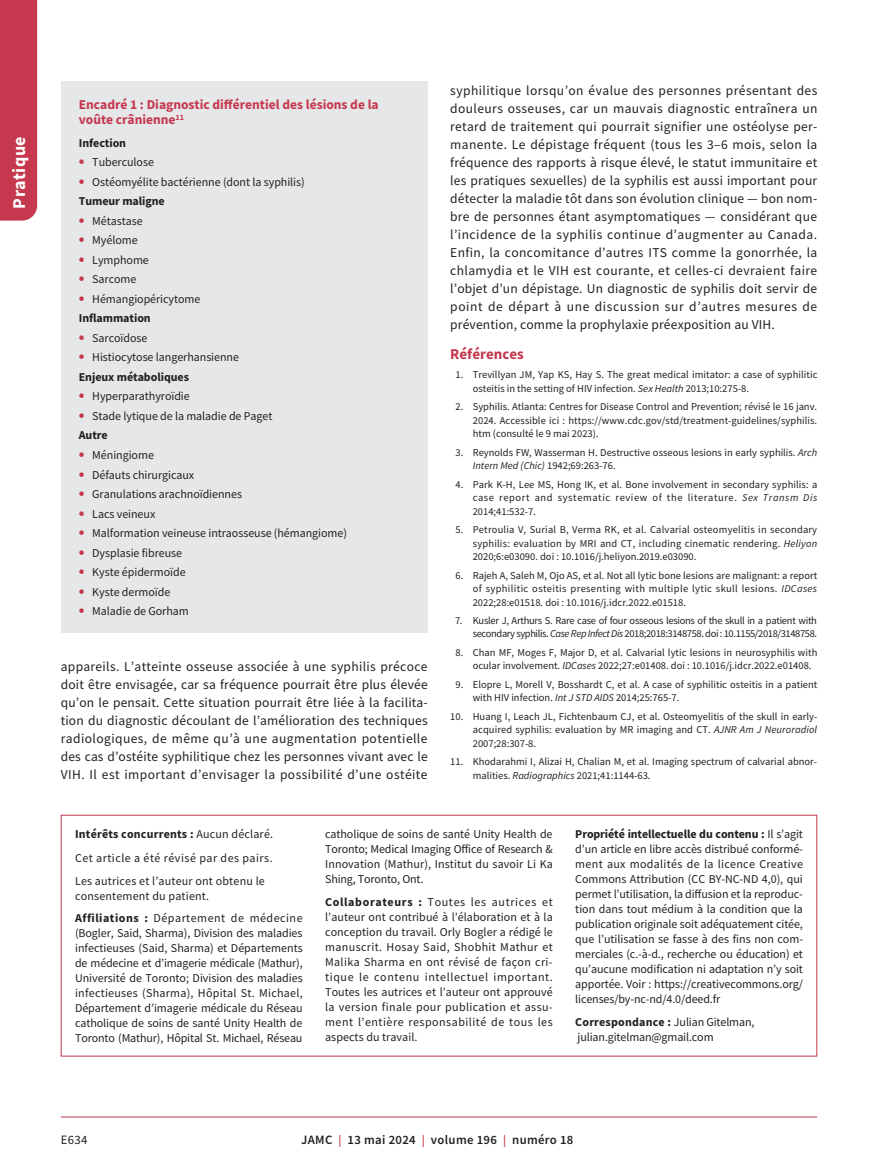
<style>
.page{position:relative;width:878px;height:1175px;background:#fff}
.page>*{position:absolute;margin:0;border:0;box-sizing:border-box;transform-origin:0 0}
.t1{font:700 18px "Source Sans Pro";letter-spacing:.025em;color:#fff}
.t2{font:700 15px "Source Sans Pro";color:#c5384e}
.t3{font:13.5px/18px "Source Sans Pro";letter-spacing:.03em;color:#231f20;text-align:justify}
.t4{font:700 13.5px/15px "Source Sans Pro";color:#c5384e}
.t5{font:600 12.75px "Source Sans Pro";letter-spacing:.025em;color:#231f20}
.t6{font:12.75px "Source Sans Pro";color:#231f20}
.t7{font:12px/15px "Source Sans Pro";letter-spacing:-.005em;color:#231f20}
.t8{font:12px/24px "Source Sans Pro";letter-spacing:.04em;color:#231f20}
.t9{font:12px/15px "Source Sans Pro";letter-spacing:.015em;color:#231f20}
.t10{font:700 12px "Source Sans Pro";letter-spacing:-.005em;color:#231f20}
.t11{font:10.5px/13.5px "Source Sans Pro";color:#231f20}
.t12{font:10.5px/13.5px "Source Sans Pro";letter-spacing:-.025em;color:#231f20;text-align:right}
.s1{font-weight:700;font-size:16.5px;color:#c5384e}
.s2{font-weight:700}
.s3{font-style:italic}
.s4{font-size:12px;color:#c5384e}
</style>
<div class="page">
<div style="left:0;top:0;width:37px;height:220px;background:#c5384e"></div>
<hr style="left:61px;top:1116px;width:756px;height:1px;background:#c5384e">
<div style="left:61px;top:81px;width:367px;height:552px;background:#e6e7e9"></div>
<div style="left:61px;top:814px;width:756px;height:242px;border:1px solid #c5384e"></div>
<h1 class="t1" style="left:7px;top:208px;width:74px;rotate:-90deg">Pratique</h1>
<p class="t4" style="left:79px;top:97px;width:301px">Encadré 1 : Diagnostic différentiel des lésions de la voûte crânienne<sup>11</sup></p>
<p class="t10" style="left:79px;top:135px;width:49px">Infection</p>
<p class="t7" style="left:79px;top:155px;width:77px"><span class="s1">•</span> Tuberculose</p>
<p class="t7" style="left:79px;top:172px;width:227px;line-height:19.5px"><span class="s1">•</span> Ostéomyélite bactérienne (dont la syphilis)<br><span class="s2">Tumeur maligne</span></p>
<p class="t7" style="left:79px;top:213px;width:65px"><span class="s1">•</span> Métastase</p>
<p class="t7" style="left:79px;top:233px;width:60px"><span class="s1">•</span> Myélome</p>
<p class="t7" style="left:79px;top:252px;width:72px"><span class="s1">•</span> Lymphome</p>
<p class="t7" style="left:79px;top:272px;width:59px"><span class="s1">•</span> Sarcome</p>
<p class="t7" style="left:79px;top:289px;width:123px;line-height:19.5px"><span class="s1">•</span> Hémangiopéricytome<br><span class="s2">Inflammation</span></p>
<p class="t7" style="left:79px;top:330px;width:70px"><span class="s1">•</span> Sarcoïdose</p>
<p class="t7" style="left:79px;top:348px;width:162px;line-height:19.5px"><span class="s1">•</span> Histiocytose langerhansienne<br><span class="s2">Enjeux métaboliques</span></p>
<p class="t7" style="left:79px;top:389px;width:112px"><span class="s1">•</span> Hyperparathyroïdie</p>
<p class="t7" style="left:79px;top:406px;width:195px;line-height:19.5px"><span class="s1">•</span> Stade lytique de la maladie de Paget<br><span class="s2">Autre</span></p>
<p class="t7" style="left:79px;top:447px;width:77px"><span class="s1">•</span> Méningiome</p>
<p class="t7" style="left:79px;top:467px;width:117px"><span class="s1">•</span> Défauts chirurgicaux</p>
<p class="t7" style="left:79px;top:486px;width:165px"><span class="s1">•</span> Granulations arachnoïdiennes</p>
<p class="t7" style="left:79px;top:506px;width:78px"><span class="s1">•</span> Lacs veineux</p>
<p class="t7" style="left:79px;top:525px;width:270px"><span class="s1">•</span> Malformation veineuse intraosseuse (hémangiome)</p>
<p class="t7" style="left:79px;top:545px;width:105px"><span class="s1">•</span> Dysplasie fibreuse</p>
<p class="t7" style="left:79px;top:564px;width:108px"><span class="s1">•</span> Kyste épidermoïde</p>
<p class="t7" style="left:79px;top:584px;width:93px"><span class="s1">•</span> Kyste dermoïde</p>
<p class="t7" style="left:79px;top:603px;width:111px"><span class="s1">•</span> Maladie de Gorham</p>
<p class="t3" style="left:61px;top:657px;width:368px">appareils. L’atteinte osseuse associée à une syphilis précoce doit être envisagée, car sa fréquence pourrait être plus élevée qu’on le pensait. Cette situation pourrait être liée à la facilita&shy;tion du diagnostic découlant de l’amélioration des techniques radiologiques, de même qu’à une augmentation potentielle des cas d’ostéite syphilitique chez les personnes vivant avec le VIH. Il est important d’envisager la possibilité d’une ostéite</p>
<p class="t3" style="left:450px;top:81px;width:369px">syphilitique lorsqu’on évalue des personnes présentant des douleurs osseuses, car un mauvais diagnostic entraînera un retard de traitement qui pourrait signifier une ostéolyse per&shy;manente. Le dépistage fréquent (tous les 3–6 mois, selon la fréquence des rapports à risque élevé, le statut immunitaire et les pratiques sexuelles) de la syphilis est aussi important pour détecter la maladie tôt dans son évolution clinique — bon nom&shy;bre de personnes étant asymptomatiques — considérant que l’incidence de la syphilis continue d’augmenter au Canada.<br>Enfin, la concomitance d’autres ITS comme la gonorrhée, la chlamydia et le VIH est courante, et celles-ci devraient faire l’objet d’un dépistage. Un diagnostic de syphilis doit servir de point de départ à une discussion sur d’autres mesures de prévention, comme la prophylaxie préexposition au VIH.</p>
<p class="t2" style="left:450px;top:343px;width:75px">Références</p>
<p class="t11" style="left:473px;top:368px;width:346px;text-indent:-17px">1. Trevillyan JM, Yap KS, Hay S. The great medical imitator: a case of syphilitic osteitis in the setting of HIV infection. <span class="s3">Sex Health</span> 2013;10:275-8.</p>
<p class="t11" style="left:473px;top:400px;width:346px;text-align:justify;text-indent:-17px">2. Syphilis. Atlanta: Centres for Disease Control and Prevention; révisé le 16 janv.<br>2024. Accessible ici : https://www.cdc.gov/std/treatment-guidelines/syphilis. htm (consulté le 9 mai 2023).</p>
<p class="t11" style="left:473px;top:445px;width:346px;text-indent:-17px">3. Reynolds FW, Wasserman H. Destructive osseous lesions in early syphilis. <span class="s3">Arch<br>Intern Med (Chic)</span> 1942;69:263-76.</p>
<p class="t11" style="left:473px;top:477px;width:346px;text-align:justify;text-indent:-17px">4. Park K-H, Lee MS, Hong IK, et al. Bone involvement in secondary syphilis: a case report and systematic review of the literature. <span class="s3">Sex Transm Dis </span>2014;41:532-7.</p>
<p class="t11" style="left:473px;top:523px;width:346px;text-align:justify;text-indent:-17px">5. Petroulia V, Surial B, Verma RK, et al. Calvarial osteomyelitis in secondary syphilis: evaluation by MRI and CT, including cinematic rendering. <span class="s3">Heliyon </span>2020;6:e03090. doi : 10.1016/j.heliyon.2019.e03090.</p>
<p class="t11" style="left:473px;top:568px;width:346px;text-align:justify;text-indent:-17px">6. Rajeh A, Saleh M, Ojo AS, et al. Not all lytic bone lesions are malignant: a report of syphilitic osteitis presenting with multiple lytic skull lesions. <span class="s3">IDCases </span>2022;28:e01518. doi : 10.1016/j.idcr.2022.e01518.</p>
<p class="t12" style="left:455px;top:613px;width:363px">7. Kusler J, Arthurs S. Rare case of four osseous lesions of the skull in a patient with secondary syphilis. <span class="s3">Case Rep Infect Dis</span> 2018;2018:3148758. doi : 10.1155/2018/3148758.</p>
<p class="t11" style="left:473px;top:645px;width:346px;text-indent:-17px">8. Chan MF, Moges F, Major D, et al. Calvarial lytic lesions in neurosyphilis with ocular involvement. <span class="s3">IDCases</span> 2022;27:e01408. doi : 10.1016/j.idcr.2022.e01408.</p>
<p class="t11" style="left:473px;top:677px;width:346px;text-indent:-17px">9. Elopre L, Morell V, Bosshardt C, et al. A case of syphilitic osteitis in a patient with HIV infection. <span class="s3">Int J STD AIDS</span> 2014;25:765-7.</p>
<p class="t11" style="left:473px;top:709px;width:346px;text-align:justify;text-indent:-23px">10. Huang I, Leach JL, Fichtenbaum CJ, et al. Osteomyelitis of the skull in early&shy;acquired syphilis: evaluation by MR imaging and CT. <span class="s3">AJNR Am J Neuroradiol </span>2007;28:307-8.</p>
<p class="t11" style="left:473px;top:755px;width:346px;text-indent:-23px">11. Khodarahmi I, Alizai H, Chalian M, et al. Imaging spectrum of calvarial abnor&shy;malities. <span class="s3">Radiographics</span> 2021;41:1144-63.</p>
<p class="t8" style="left:75px;top:822px;width:199px"><span class="s2">Intérêts concurrents :</span> Aucun déclaré.<br>Cet article a été révisé par des pairs.</p>
<p class="t9" style="left:75px;top:873px;width:191px">Les autrices et l’auteur ont obtenu le consentement du patient.</p>
<p class="t7" style="left:75px;top:910px;width:229px;text-align:justify"><span class="s2">Affiliations :</span> Département de médecine (Bogler, Said, Sharma), Division des maladies infectieuses (Said, Sharma) et Départements de médecine et d’imagerie médicale (Mathur), Université de Toronto; Division des maladies infectieuses (Sharma), Hôpital St. Michael, Département d’imagerie médicale du Réseau catholique de soins de santé Unity Health de Toronto (Mathur), Hôpital St. Michael, Réseau</p>
<p class="t7" style="left:325px;top:826px;width:229px;text-align:justify">catholique de soins de santé Unity Health de Toronto; Medical Imaging Office of Research &amp; Innovation (Mathur), Institut du savoir Li Ka Shing, Toronto, Ont.</p>
<p class="t7" style="left:325px;top:894px;width:229px;text-align:justify"><span class="s2">Collaborateurs :</span> Toutes les autrices et l’auteur ont contribué à l’élaboration et à la conception du travail. Orly Bogler a rédigé le manuscrit. Hosay Said, Shobhit Mathur et Malika Sharma en ont révisé de façon cri&shy;tique le contenu intellectuel important.<br>Toutes les autrices et l’auteur ont approuvé la version finale pour publication et assu&shy;ment l’entière responsabilité de tous les aspects du travail.</p>
<p class="t7" style="left:575px;top:826px;width:229px;text-align:justify"><span class="s2">Propriété intellectuelle du contenu :</span> Il s’agit d’un article en libre accès distribué conformé&shy;ment aux modalités de la licence Creative Commons Attribution (CC BY-NC-ND 4,0), qui permet l’utilisation, la diffusion et la reproduc&shy;tion dans tout médium à la condition que la publication originale soit adéquatement citée, que l’utilisation se fasse à des fins non com&shy;merciales (c.-à-d., recherche ou éducation) et qu’aucune modification ni adaptation n’y soit apportée. Voir : https://creativecommons.org/ licenses/by-nc-nd/4.0/deed.fr</p>
<p class="t7" style="left:575px;top:1014px;width:181px"><span class="s2">Correspondance :</span> Julian Gitelman, julian.gitelman@gmail.com</p>
<p class="t6" style="left:61px;top:1132px;width:28px">E634</p>
<p class="t5" style="left:301px;top:1131px;width:274px">JAMC <span class="s4">|</span> 13 mai 2024 <span class="s4">|</span> volume 196 <span class="s4">|</span> numéro 18</p>
</div>
